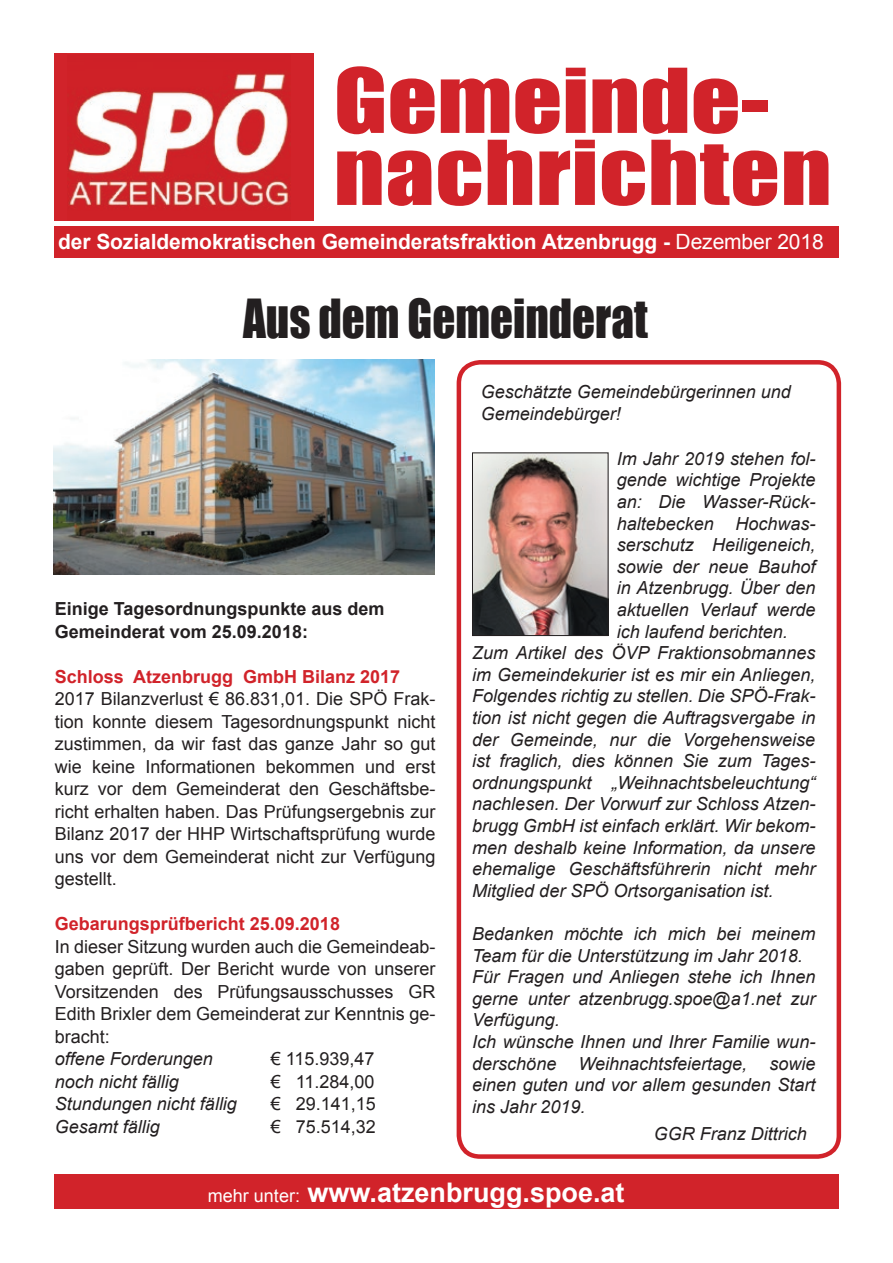
<style>
.page{position:relative;width:893px;height:1263px;background:#fff}
.page>*{position:absolute;margin:0;border:0;box-sizing:border-box;transform-origin:0 0}
.t1{font:82.5px/72px "Impact";letter-spacing:.005em;color:#d1232a;scale:1.18 1}
.t2{font:49.5px "Impact";color:#231f20;scale:.91 1}
.t3{font:700 27px "Arial";color:#fff}
.t4{font:700 21px "Arial";letter-spacing:-.005em;color:#fff}
.t5{font:italic 18px/21.6px "Arial";color:#231f20}
.t6{font:18px/22.5px "Arial";color:#231f20;text-align:justify}
.t7{font:700 18px "Arial";color:#d1232a}
.t8{font:700 18px/22.5px "Arial";color:#231f20}
.s1{font-weight:400}
.s2{font-weight:400;font-size:18px}
</style>
<div class="page">
<div style="left:54px;top:53px;width:259px;height:167px;background:#d1232a"></div>
<img style="left:68px;top:70px;width:222px;height:139px">
<div style="left:54px;top:226px;width:785px;height:31px;background:#d1232a"></div>
<div style="left:55px;top:1174px;width:784px;height:35px;background:#d1232a"></div>
<img style="left:53px;top:359px;width:382px;height:215px">
<div style="left:457px;top:360px;width:384px;height:799px;border:4px solid #d1232a;border-radius:21px"></div>
<img style="left:474px;top:455px;width:132px;height:179px">
<div style="left:472px;top:453px;width:136px;height:183px;border:1px solid #231f20"></div>
<h1 class="t1" style="left:334px;top:62px;width:423px">Gemeinde&shy;nachrichten</h1>
<p class="t4" style="left:58px;top:228px;width:767px">der Sozialdemokratischen Gemeinderatsfraktion Atzenbrugg - <span class="s1">Dezember 2018</span></p>
<h2 class="t2" style="left:243px;top:280px;width:446px">Aus dem Gemeinderat</h2>
<p class="t8" style="left:55px;top:598px;width:331px">Einige Tagesordnungspunkte aus dem<br>Gemeinderat vom 25.09.2018:</p>
<p class="t7" style="left:55px;top:664px;width:347px">Schloss Atzenbrugg GmbH Bilanz 2017</p>
<p class="t6" style="left:55px;top:688px;width:382px">2017 Bilanzverlust € 86.831,01. Die SPÖ Frak&shy;tion konnte diesem Tagesordnungspunkt nicht zustimmen, da wir fast das ganze Jahr so gut wie keine Informationen bekommen und erst kurz vor dem Gemeinderat den Geschäftsbe&shy;richt erhalten haben. Das Prüfungsergebnis zur Bilanz 2017 der HHP Wirtschaftsprüfung wurde uns vor dem Gemeinderat nicht zur Verfügung gestellt.</p>
<p class="t7" style="left:55px;top:912px;width:287px">Gebarungsprüfbericht 25.09.2018</p>
<p class="t6" style="left:55px;top:935px;width:382px">In dieser Sitzung wurden auch die Gemeindeab&shy;gaben geprüft. Der Bericht wurde von unserer Vorsitzenden des Prüfungsausschusses GR Edith Brixler dem Gemeinderat zur Kenntnis ge&shy;bracht:</p>
<p class="t5" style="left:55px;top:1048px;width:160px">offene Forderungen</p>
<p class="t6" style="left:271px;top:1048px;width:105px">€ 115.939,47</p>
<p class="t5" style="left:55px;top:1071px;width:126px">noch nicht fällig</p>
<p class="t6" style="left:271px;top:1070px;width:105px">€ 11.284,00</p>
<p class="t5" style="left:55px;top:1093px;width:184px">Stundungen nicht fällig</p>
<p class="t6" style="left:271px;top:1093px;width:107px">€ 29.141,15</p>
<p class="t5" style="left:55px;top:1116px;width:107px">Gesamt fällig</p>
<p class="t6" style="left:271px;top:1115px;width:107px">€ 75.514,32</p>
<p class="t5" style="left:481px;top:380px;width:312px;line-height:22.5px">Geschätzte Gemeindebürgerinnen und<br>Gemeindebürger!</p>
<p class="t5" style="left:617px;top:448px;width:200px">Im Jahr 2019 stehen fol-</p>
<p class="t5" style="left:617px;top:469px;width:200px">gende wichtige Projekte</p>
<p class="t5" style="left:617px;top:491px;width:200px">an: Die Wasser-Rück-</p>
<p class="t5" style="left:617px;top:513px;width:200px">haltebecken Hochwas-</p>
<p class="t5" style="left:617px;top:534px;width:200px">serschutz Heiligeneich,</p>
<p class="t5" style="left:617px;top:556px;width:200px">sowie der neue Bauhof</p>
<p class="t5" style="left:617px;top:577px;width:200px">in Atzenbrugg. Über den</p>
<p class="t5" style="left:617px;top:599px;width:200px">aktuellen Verlauf werde</p>
<p class="t5" style="left:617px;top:621px;width:173px">ich laufend berichten.</p>
<p class="t5" style="left:472px;top:642px;width:345px">Zum Artikel des ÖVP Fraktionsobmannes</p>
<p class="t5" style="left:472px;top:664px;width:345px">im Gemeindekurier ist es mir ein Anliegen,</p>
<p class="t5" style="left:472px;top:685px;width:345px">Folgendes richtig zu stellen. Die SPÖ-Frak-</p>
<p class="t5" style="left:472px;top:707px;width:345px">tion ist nicht gegen die Auftragsvergabe in</p>
<p class="t5" style="left:472px;top:729px;width:344px">der Gemeinde, nur die Vorgehensweise</p>
<p class="t5" style="left:472px;top:750px;width:345px">ist fraglich, dies können Sie zum Tages-</p>
<p class="t5" style="left:472px;top:772px;width:345px">ordnungspunkt „Weihnachtsbeleuchtung“</p>
<p class="t5" style="left:472px;top:793px;width:345px">nachlesen. Der Vorwurf zur Schloss Atzen-</p>
<p class="t5" style="left:472px;top:815px;width:345px">brugg GmbH ist einfach erklärt. Wir bekom-</p>
<p class="t5" style="left:472px;top:837px;width:345px">men deshalb keine Information, da unsere</p>
<p class="t5" style="left:472px;top:858px;width:345px">ehemalige Geschäftsführerin nicht mehr</p>
<p class="t5" style="left:472px;top:880px;width:303px">Mitglied der SPÖ Ortsorganisation ist.</p>
<p class="t5" style="left:472px;top:923px;width:345px">Bedanken möchte ich mich bei meinem Team für die Unterstützung im Jahr 2018.<br>Für Fragen und Anliegen stehe ich Ihnen gerne unter atzenbrugg.spoe@a1.net zur Verfügung.<br>Ich wünsche Ihnen und Ihrer Familie wun&shy;derschöne Weihnachtsfeiertage, sowie einen guten und vor allem gesunden Start ins Jahr 2019.</p>
<p class="t5" style="left:654px;top:1123px;width:155px">GGR Franz Dittrich</p>
<h3 class="t3" style="left:208px;top:1174px;width:418px"><span class="s2">mehr unter:</span> www.atzenbrugg.spoe.at</h3>
</div>
